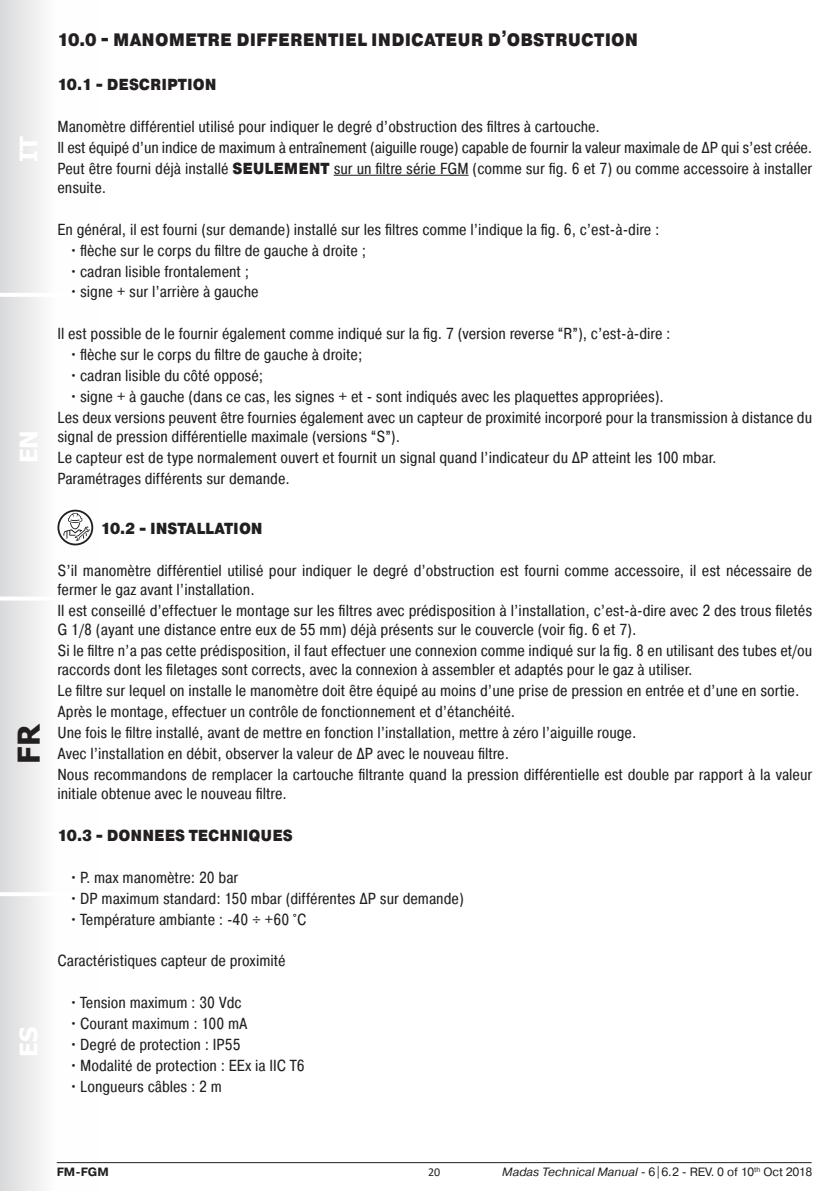
<style>
.page{position:relative;width:840px;height:1191px;background:#fff}
.page>*{position:absolute;margin:0;border:0;box-sizing:border-box;transform-origin:0 0}
.t1{font:700 30px "Tahoma";color:#231f20}
.t2{font:700 24px "Tahoma";color:#fff}
.t3{font:900 18px "Pragmatica Cond";letter-spacing:.01em;color:#231f20}
.t4{font:16px/19.2px "Pragmatica Cond";color:#231f20}
.t5{font:900 16px "Pragmatica Cond";color:#231f20}
.t6{font:12px "Pragmatica";color:#231f20}
.t7{font:700 12px "Pragmatica";color:#231f20}
.t8{font:12px "Calibri";color:#231f20}
.s1{font-weight:900}
.s2{font-style:italic}
</style>
<div class="page">
<div style="left:0;top:0;width:99px;height:1191px;background:linear-gradient(to right,#dfe0e1,#fff)"></div>
<hr style="left:0;top:892px;width:96px;height:4px;background:#fff">
<hr style="left:0;top:596px;width:99px;height:4px;background:#fff">
<hr style="left:0;top:293px;width:99px;height:4px;background:#fff">
<hr style="left:57px;top:1162px;width:754px;height:1px;background:#231f20">
<hr style="left:333px;top:175px;width:135px;height:1px;background:#231f20">
<svg style="left:57px;top:510px;width:36px;height:35px"></svg>
<svg style="left:59px;top:511px;width:32px;height:32px"></svg>
<svg style="left:63px;top:513px;width:27px;height:28px"></svg>
<h2 class="t2" style="left:12px;top:162px;width:28px;rotate:-90deg">IT</h2>
<h2 class="t2" style="left:12px;top:463px;width:35px;rotate:-90deg">EN</h2>
<h1 class="t1" style="left:8px;top:764px;width:41px;rotate:-90deg">FR</h1>
<h2 class="t2" style="left:12px;top:1056px;width:31px;rotate:-90deg">ES</h2>
<p class="t3" style="left:57px;top:28px;width:582px">10.0 - MANOMETRE DIFFERENTIEL INDICATEUR D’OBSTRUCTION</p>
<p class="t5" style="left:57px;top:74px;width:160px">10.1 - DESCRIPTION</p>
<p class="t4" style="left:57px;top:117px;width:543px">Manomètre différentiel utilisé pour indiquer le degré d’obstruction des filtres à cartouche.</p>
<p class="t4" style="left:57px;top:138px;width:755px">Il est équipé d’un indice de maximum à entraînement (aiguille rouge) capable de fournir la valeur maximale de ∆P qui s’est créée.</p>
<p class="t4" style="left:57px;top:158px;width:756px">Peut être fourni déjà installé <span class="s1">SEULEMENT</span> sur un filtre série FGM (comme sur fig. 6 et 7) ou comme accessoire à installer ensuite.</p>
<p class="t4" style="left:57px;top:219px;width:603px">En général, il est fourni (sur demande) installé sur les filtres comme l’indique la fig. 6, c’est-à-dire :</p>
<p class="t4" style="left:69px;top:240px;width:298px">•flèche sur le corps du filtre de gauche à droite ;</p>
<p class="t4" style="left:69px;top:261px;width:182px">•cadran lisible frontalement ;</p>
<p class="t4" style="left:69px;top:282px;width:191px">•signe + sur l’arrière à gauche</p>
<p class="t4" style="left:57px;top:324px;width:614px">Il est possible de le fournir également comme indiqué sur la fig. 7 (version reverse “R”), c’est-à-dire :</p>
<p class="t4" style="left:69px;top:345px;width:295px">•flèche sur le corps du filtre de gauche à droite;</p>
<p class="t4" style="left:69px;top:366px;width:196px">•cadran lisible du côté opposé;</p>
<p class="t4" style="left:69px;top:387px;width:596px">•signe + à gauche (dans ce cas, les signes + et - sont indiqués avec les plaquettes appropriées).</p>
<p class="t4" style="left:57px;top:408px;width:755px">Les deux versions peuvent être fournies également avec un capteur de proximité incorporé pour la transmission à distance du signal de pression différentielle maximale (versions “S”).</p>
<p class="t4" style="left:57px;top:448px;width:660px">Le capteur est de type normalement ouvert et fournit un signal quand l’indicateur du ∆P atteint les 100 mbar.</p>
<p class="t4" style="left:57px;top:469px;width:234px">Paramétrages différents sur demande.</p>
<p class="t5" style="left:101px;top:518px;width:163px">10.2 - INSTALLATION</p>
<p class="t4" style="left:57px;top:561px;width:756px">S’il manomètre différentiel utilisé pour indiquer le degré d’obstruction est fourni comme accessoire, il est nécessaire de fermer le gaz avant l’installation.</p>
<p class="t4" style="left:57px;top:601px;width:756px">Il est conseillé d’effectuer le montage sur les filtres avec prédisposition à l’installation, c’est-à-dire avec 2 des trous filetés<br>G 1/8 (ayant une distance entre eux de 55 mm) déjà présents sur le couvercle (voir fig. 6 et 7).</p>
<p class="t4" style="left:57px;top:641px;width:756px">Si le filtre n’a pas cette prédisposition, il faut effectuer une connexion comme indiqué sur la fig. 8 en utilisant des tubes et/ou raccords dont les filetages sont corrects, avec la connexion à assembler et adaptés pour le gaz à utiliser.</p>
<p class="t4" style="left:57px;top:681px;width:743px">Le filtre sur lequel on installe le manomètre doit être équipé au moins d’une prise de pression en entrée et d’une en sortie.</p>
<p class="t4" style="left:57px;top:702px;width:459px">Après le montage, effectuer un contrôle de fonctionnement et d’étanchéité.</p>
<p class="t4" style="left:57px;top:723px;width:580px">Une fois le filtre installé, avant de mettre en fonction l’installation, mettre à zéro l’aiguille rouge.</p>
<p class="t4" style="left:57px;top:744px;width:453px">Avec l’installation en débit, observer la valeur de ∆P avec le nouveau filtre.</p>
<p class="t4" style="left:57px;top:764px;width:756px">Nous recommandons de remplacer la cartouche filtrante quand la pression différentielle est double par rapport à la valeur initiale obtenue avec le nouveau filtre.</p>
<p class="t5" style="left:57px;top:825px;width:237px">10.3 - DONNEES TECHNIQUES</p>
<p class="t4" style="left:69px;top:867px;width:171px">•P. max manomètre: 20 bar</p>
<p class="t4" style="left:69px;top:888px;width:396px">•DP maximum standard: 150 mbar (différentes ∆P sur demande)</p>
<p class="t4" style="left:69px;top:909px;width:239px">•Température ambiante : -40 ÷ +60 °C</p>
<p class="t4" style="left:57px;top:951px;width:229px">Caractéristiques capteur de proximité</p>
<p class="t4" style="left:69px;top:993px;width:174px">•Tension maximum : 30 Vdc</p>
<p class="t4" style="left:69px;top:1014px;width:180px">•Courant maximum : 100 mA</p>
<p class="t4" style="left:69px;top:1034px;width:173px">•Degré de protection : IP55</p>
<p class="t4" style="left:69px;top:1055px;width:237px">•Modalité de protection : EEx ia IIC T6</p>
<p class="t4" style="left:69px;top:1076px;width:155px">•Longueurs câbles : 2 m</p>
<p class="t7" style="left:57px;top:1164px;width:54px">FM-FGM</p>
<p class="t6" style="left:502px;top:1164px;width:311px"><span class="s2">Madas Technical Manual</span> - 6|6.2 - REV. 0 of 10<sup>th</sup> Oct 2018</p>
<p class="t8" style="left:428px;top:1163px;width:14px">20</p>
</div>
